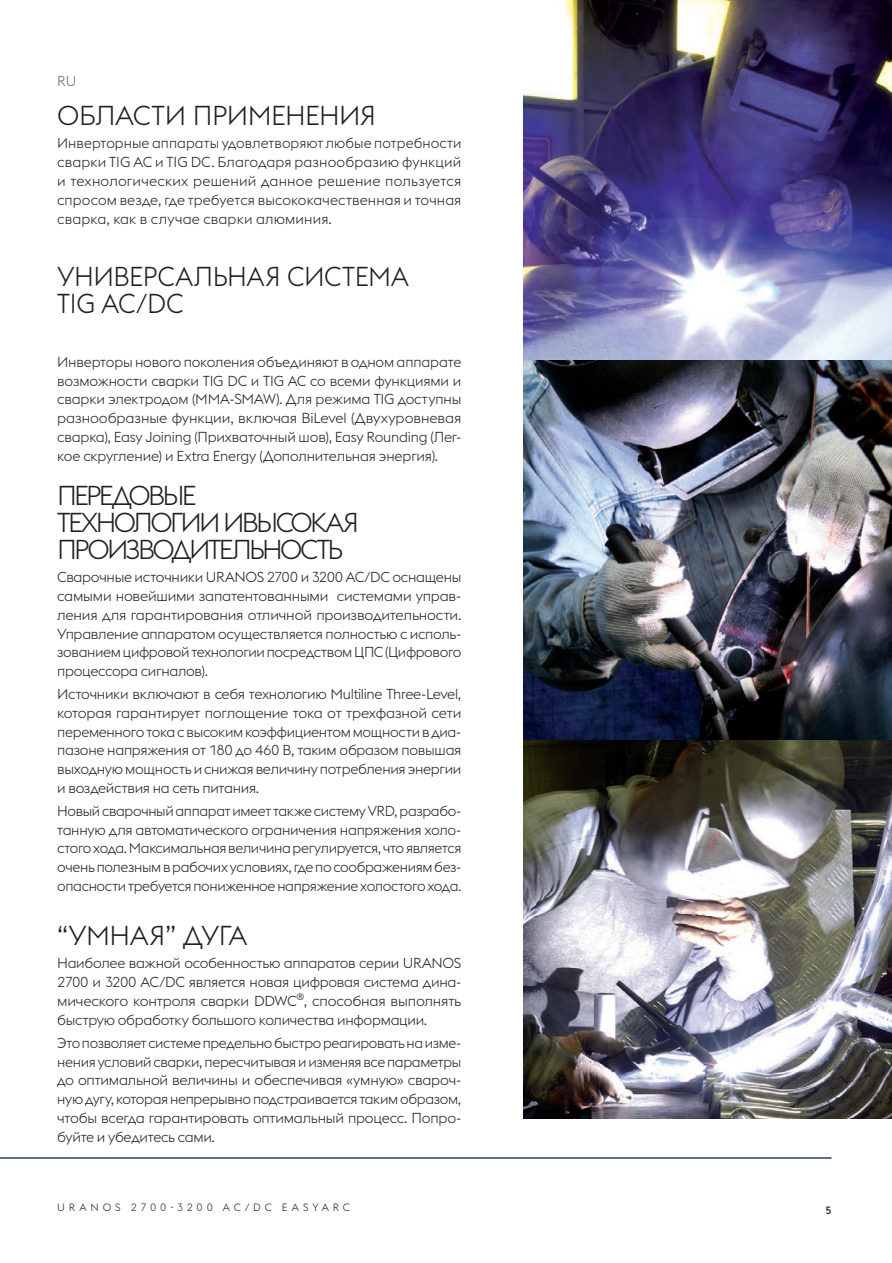
<style>
.page{position:relative;width:892px;height:1263px;background:#fff}
.page>*{position:absolute;margin:0;border:0;box-sizing:border-box;transform-origin:0 0}
.t1{font:300 27px/27px "voestalpine";letter-spacing:-.1em;color:#231f20}
.t2{font:300 27px/27px "voestalpine";letter-spacing:-.01em;color:#231f20;scale:.96 1}
.t3{font:300 27px "voestalpine";letter-spacing:-.035em;color:#231f20}
.t4{font:300 27px "voestalpine";color:#231f20}
.t5{font:300 14.25px/18.8px "voestalpine";letter-spacing:-.02em;color:#231f20;text-align:justify}
.t6{font:300 14.25px "voestalpine";color:#6c6d70}
.t7{font:300 10.5px "voestalpine";letter-spacing:.365em;color:#231f20}
.t8{font:500 10.5px "voestalpine";color:#231f20}
</style>
<div class="page">
<hr style="left:0;top:1157px;width:831px;height:1px;background:#284264">
<img style="left:523px;top:0;width:368px;height:1118px">
<p class="t6" style="left:57px;top:72px;width:21px">RU</p>
<h1 class="t3" style="left:57px;top:100px;width:320px">ОБЛАСТИ ПРИМЕНЕНИЯ</h1>
<p class="t5" style="left:57px;top:134px;width:405px">Инверторные аппараты удовлетворяют любые потребности сварки TIG AC и TIG DC. Благодаря разнообразию функций и технологических решений данное решение пользуется спросом везде, где требуется высококачественная и точная сварка, как в случае сварки алюминия.</p>
<h1 class="t2" style="left:57px;top:263px;width:367px">УНИВЕРСАЛЬНАЯ СИСТЕМА<br>TIG AC/DC</h1>
<p class="t5" style="left:57px;top:352px;width:405px">Инверторы нового поколения объединяют в одном аппарате возможности сварки TIG DC и TIG AC со всеми функциями и сварки электродом (MMA-SMAW). Для режима TIG доступны разнообразные функции, включая BiLevel (Двухуровневая сварка), Easy Joining (Прихваточный шов), Easy Rounding (Лег&shy;кое скругление) и Extra Energy (Дополнительная энергия).</p>
<h1 class="t1" style="left:57px;top:482px;width:303px">ПЕРЕДОВЫЕ<br>ТЕХНОЛОГИИ ИВЫСОКАЯ<br>ПРОИЗВОДИТЕЛЬНОСТЬ</h1>
<p class="t5" style="left:57px;top:568px;width:406px">Сварочные источники URANOS 2700 и 3200 AC/DC оснащены самыми новейшими запатентованными системами управ&shy;ления для гарантирования отличной производительности.<br>Управление аппаратом осуществляется полностью с исполь&shy;зованием цифровой технологии посредством ЦПС (Цифрового процессора сигналов).</p>
<p class="t5" style="left:57px;top:685px;width:405px">Источники включают в себя технологию Multiline Three-Level, которая гарантирует поглощение тока от трехфазной сети переменного тока с высоким коэффициентом мощности в диа&shy;пазоне напряжения от 180 до 460 В, таким образом повышая выходную мощность и снижая величину потребления энергии и воздействия на сеть питания.</p>
<p class="t5" style="left:57px;top:801px;width:405px">Новый сварочный аппарат имеет также систему VRD, разрабо&shy;танную для автоматического ограничения напряжения холо&shy;стого хода. Максимальная величина регулируется, что является очень полезным в рабочих условиях, где по соображениям без&shy;опасности требуется пониженное напряжение холостого хода.</p>
<h1 class="t4" style="left:57px;top:920px;width:191px">“УМНАЯ” ДУГА</h1>
<p class="t5" style="left:57px;top:954px;width:405px">Наиболее важной особенностью аппаратов серии URANOS 2700 и 3200 AC/DC является новая цифровая система дина&shy;мического контроля сварки DDWC<sup>®</sup>, способная выполнять быструю обработку большого количества информации.</p>
<p class="t5" style="left:57px;top:1033px;width:405px">Это позволяет системе предельно быстро реагировать на изме&shy;нения условий сварки, пересчитывая и изменяя все параметры до оптимальной величины и обеспечивая «умную» свароч&shy;ную дугу, которая непрерывно подстраивается таким образом, чтобы всегда гарантировать оптимальный процесс. Попро&shy;буйте и убедитесь сами.</p>
<p class="t7" style="left:57px;top:1201px;width:294px">URANOS 2700-3200 AC/DC EASYARC</p>
<p class="t8" style="left:825px;top:1204px;width:8px">5</p>
</div>
